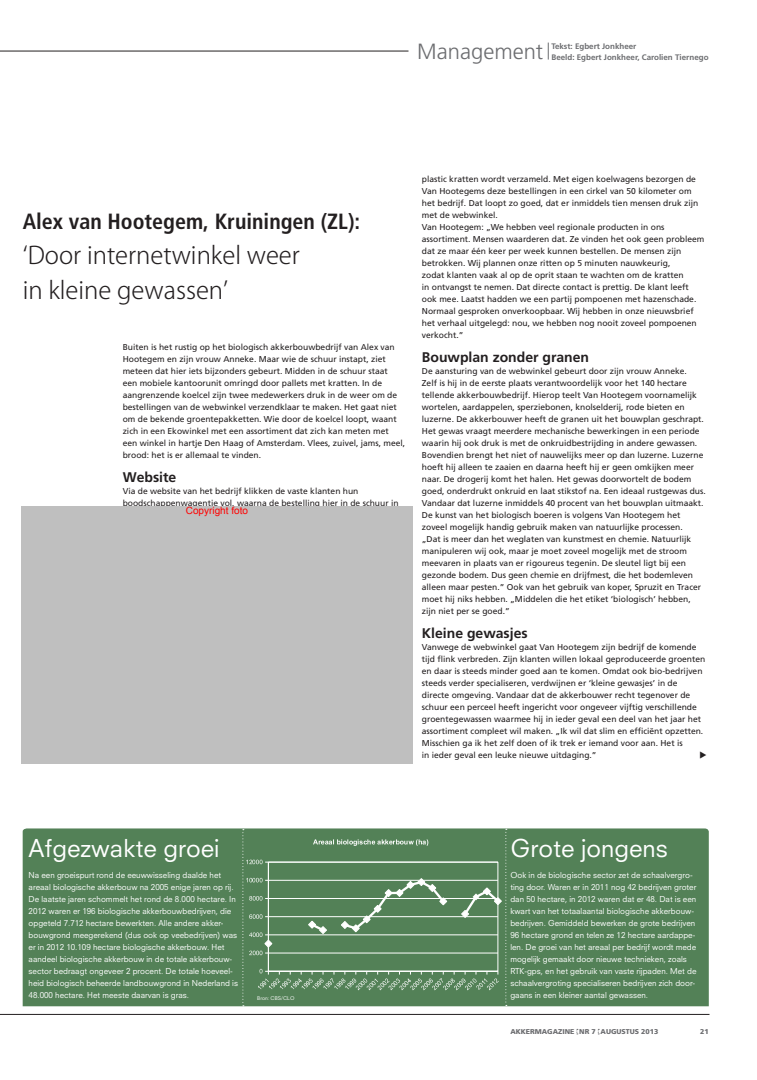
<style>
.page{position:relative;width:757px;height:1080px;background:#fff}
.page>*{position:absolute;margin:0;border:0;box-sizing:border-box;transform-origin:0 0}
.t1{font:300 24px/35px "Koz Go Pro";color:#231f20}
.t2{font:24px "Neuzeit SLT Std";color:#fff}
.t3{font:700 condensed 22px "Frutiger LT Std";color:#231f20}
.t4{font:300 22px "Frutiger LT Std";color:#6c6d70}
.t5{font:700 14px "Frutiger LT Std";color:#231f20}
.t6{font:10px "Arial";color:#f00}
.t7{font:8.5px/12px "Frutiger LT Std";color:#231f20}
.t8{font:8px/12px "Neuzeit SLT Std";color:#fff}
.t9{font:700 8px/10.8px "Frutiger LT Std";color:#6c6d70}
.t10{font:900 7px "Frutiger LT Std";color:#6c6d70}
.t11{font:5px "Neuzeit SLT Std";color:#fff}
</style>
<div class="page">
<svg style="left:548px;top:43px;width:1px;height:17px"></svg>
<hr style="left:0;top:51px;width:408px;height:1px;background:#231f20">
<div style="left:23px;top:828px;width:686px;height:178px;background:#538157"></div>
<hr style="left:0;top:1014px;width:709px;height:1px;background:#231f20">
<svg style="left:242px;top:829px;width:265px;height:177px;background:#618b64"></svg>
<div style="left:21px;top:507px;width:391px;height:257px;background:#bfbfbf"></div>
<p class="t4" style="left:417px;top:39px;width:127px">Management</p>
<p class="t9" style="left:551px;top:41px;width:159px">Tekst: Egbert Jonkheer<br>Beeld: Egbert Jonkheer, Carolien Tiernego</p>
<p class="t3" style="left:23px;top:208px;width:339px">Alex van Hootegem, Kruiningen (ZL):</p>
<p class="t1" style="left:23px;top:238px;width:279px">ʻDoor internetwinkel weer in kleine gewassenʼ</p>
<p class="t7" style="left:123px;top:341px;width:284px">Buiten is het rustig op het biologisch akkerbouwbedrijf van Alex van Hootegem en zijn vrouw Anneke. Maar wie de schuur instapt, ziet meteen dat hier iets bijzonders gebeurt. Midden in de schuur staat<br>een mobiele kantoorunit omringd door pallets met kratten. In de aangrenzende koelcel zijn twee medewerkers druk in de weer om de bestellingen van de webwinkel verzendklaar te maken. Het gaat niet om de bekende groentepakketten. Wie door de koelcel loopt, waant zich in een Ekowinkel met een assortiment dat zich kan meten met een winkel in hartje Den Haag of Amsterdam. Vlees, zuivel, jams, meel, brood: het is er allemaal te vinden.</p>
<p class="t5" style="left:123px;top:469px;width:55px">Website</p>
<p class="t7" style="left:123px;top:485px;width:277px">Via de website van het bedrijf klikken de vaste klanten hun boodschappenwagentje vol, waarna de bestelling hier in de schuur in</p>
<p class="t6" style="left:186px;top:504px;width:64px">Copyright foto</p>
<p class="t7" style="left:422px;top:173px;width:284px">plastic kratten wordt verzameld. Met eigen koelwagens bezorgen de Van Hootegems deze bestellingen in een cirkel van 50 kilometer om het bedrijf. Dat loopt zo goed, dat er inmiddels tien mensen druk zijn met de webwinkel.<br>Van Hootegem: „We hebben veel regionale producten in ons assortiment. Mensen waarderen dat. Ze vinden het ook geen probleem dat ze maar één keer per week kunnen bestellen. De mensen zijn betrokken. Wij plannen onze ritten op 5 minuten nauwkeurig,<br>zodat klanten vaak al op de oprit staan te wachten om de kratten<br>in ontvangst te nemen. Dat directe contact is prettig. De klant leeft ook mee. Laatst hadden we een partij pompoenen met hazenschade.<br>Normaal gesproken onverkoopbaar. Wij hebben in onze nieuwsbrief het verhaal uitgelegd: nou, we hebben nog nooit zoveel pompoenen verkocht.”</p>
<p class="t5" style="left:422px;top:349px;width:169px">Bouwplan zonder granen</p>
<p class="t7" style="left:422px;top:365px;width:285px">De aansturing van de webwinkel gebeurt door zijn vrouw Anneke.<br>Zelf is hij in de eerste plaats verantwoordelijk voor het 140 hectare tellende akkerbouwbedrijf. Hierop teelt Van Hootegem voornamelijk wortelen, aardappelen, sperziebonen, knolselderij, rode bieten en luzerne. De akkerbouwer heeft de granen uit het bouwplan geschrapt.<br>Het gewas vraagt meerdere mechanische bewerkingen in een periode waarin hij ook druk is met de onkruidbestrijding in andere gewassen.<br>Bovendien brengt het niet of nauwelijks meer op dan luzerne. Luzerne hoeft hij alleen te zaaien en daarna heeft hij er geen omkijken meer naar. De drogerij komt het halen. Het gewas doorwortelt de bodem goed, onderdrukt onkruid en laat stikstof na. Een ideaal rustgewas dus.<br>Vandaar dat luzerne inmiddels 40 procent van het bouwplan uitmaakt.<br>De kunst van het biologisch boeren is volgens Van Hootegem het zoveel mogelijk handig gebruik maken van natuurlijke processen.<br>„Dat is meer dan het weglaten van kunstmest en chemie. Natuurlijk manipuleren wij ook, maar je moet zoveel mogelijk met de stroom meevaren in plaats van er rigoureus tegenin. De sleutel ligt bij een gezonde bodem. Dus geen chemie en drijfmest, die het bodemleven alleen maar pesten.” Ook van het gebruik van koper, Spruzit en Tracer moet hij niks hebben. „Middelen die het etiket ‘biologisch’ hebben, zijn niet per se goed.”</p>
<p class="t5" style="left:422px;top:625px;width:107px">Kleine gewasjes</p>
<p class="t7" style="left:422px;top:641px;width:285px">Vanwege de webwinkel gaat Van Hootegem zijn bedrijf de komende tijd flink verbreden. Zijn klanten willen lokaal geproduceerde groenten en daar is steeds minder goed aan te komen. Omdat ook bio-bedrijven steeds verder specialiseren, verdwijnen er ‘kleine gewasjes’ in de directe omgeving. Vandaar dat de akkerbouwer recht tegenover de schuur een perceel heeft ingericht voor ongeveer vijftig verschillende groentegewassen waarmee hij in ieder geval een deel van het jaar het assortiment compleet wil maken. „Ik wil dat slim en efficiënt opzetten.<br>Misschien ga ik het zelf doen of ik trek er iemand voor aan. Het is<br>in ieder geval een leuke nieuwe uitdaging.”</p>
<p class="t2" style="left:29px;top:834px;width:192px">Afgezwakte groei</p>
<p class="t8" style="left:29px;top:869px;width:211px">Na een groeispurt rond de eeuwwisseling daalde het areaal biologische akkerbouw na 2005 enige jaren op rij.<br>De laatste jaren schommelt het rond de 8.000 hectare. In 2012 waren er 196 biologische akkerbouwbedrijven, die opgeteld 7.712 hectare bewerkten. Alle andere akker&shy;bouwgrond meegerekend (dus ook op veebedrijven) was er in 2012 10.109 hectare biologische akkerbouw. Het aandeel biologische akkerbouw in de totale akkerbouw&shy;sector bedraagt ongeveer 2 procent. De totale hoeveel&shy;heid biologisch beheerde landbouwgrond in Nederland is 48.000 hectare. Het meeste daarvan is gras.</p>
<p class="t11" style="left:257px;top:995px;width:39px">Bron: CBS/CLO</p>
<p class="t2" style="left:510px;top:834px;width:159px">Grote jongens</p>
<p class="t8" style="left:510px;top:869px;width:188px">Ook in de biologische sector zet de schaalvergro&shy;ting door. Waren er in 2011 nog 42 bedrijven groter dan 50 hectare, in 2012 waren dat er 48. Dat is een kwart van het totaalaantal biologische akkerbouw&shy;bedrijven. Gemiddeld bewerken de grote bedrijven 96 hectare grond en telen ze 12 hectare aardappe&shy;len. De groei van het areaal per bedrijf wordt mede mogelijk gemaakt door nieuwe technieken, zoals RTK-gps, en het gebruik van vaste rijpaden. Met de schaalvergroting specialiseren bedrijven zich door&shy;gaans in een kleiner aantal gewassen.</p>
<p class="t10" style="left:510px;top:1027px;width:150px">AKKERMAGAZINE NR 7 AUGUSTUS 2013</p>
<p class="t10" style="left:700px;top:1027px;width:10px">21</p>
</div>
